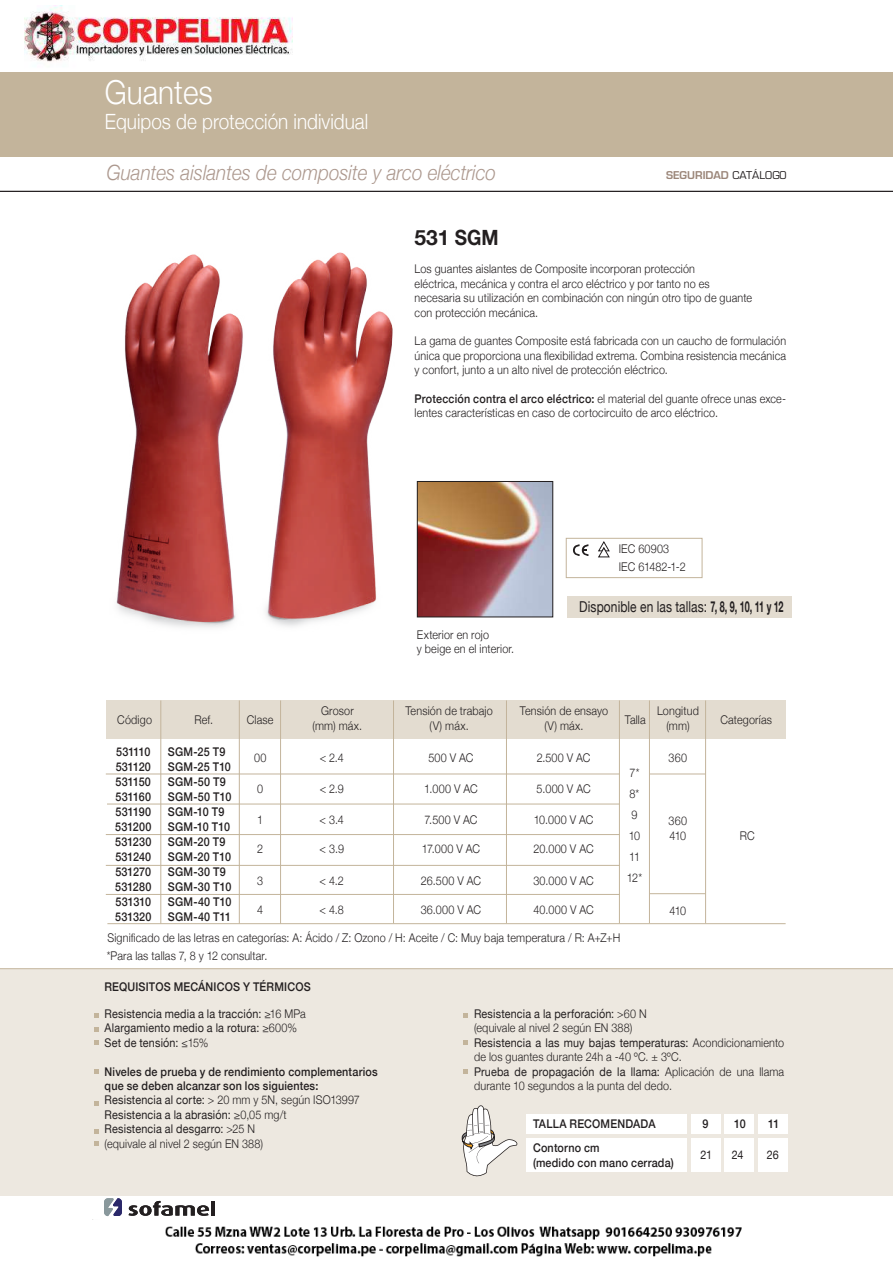
<style>
.page{position:relative;width:893px;height:1263px;background:#fff}
.page>*{position:absolute;margin:0;border:0;box-sizing:border-box;transform-origin:0 0}
.t1{font:300 33px "Helvetica Neue";color:#fff;scale:.9 1}
.t2{font:italic 300 21px "Helvetica Neue";color:#ac988e;scale:.9 1}
.t3{font:300 21px "Helvetica Neue";color:#fff;scale:.9 1}
.t4{font:700 21px "Helvetica Neue";color:#231f20}
.t5{font:15px "Helvetica Neue";letter-spacing:.01em;color:#231f20;scale:.8 1}
.t6{font:300 12px/14.4px "Helvetica Neue";letter-spacing:.015em;color:#231f20;scale:.9 1}
.t7{font:500 12px/15px "Helvetica Neue";letter-spacing:.015em;color:#231f20;scale:.9 1}
.t8{font:12px/14.4px "Helvetica Neue";letter-spacing:.015em;color:#231f20;scale:.9 1}
.t9{font:600 10.5px "Eurostile";color:#9b8679}
.s1{font-weight:400;color:#231f20}
.s2{font-weight:500}
.s3{font-weight:700}
.s4{font-weight:300}
.s5{font-weight:400}
</style>
<div class="page">
<div style="left:0;top:968px;width:893px;height:227px;background:#ede8e0"></div>
<hr style="left:0;top:968px;width:893px;height:1px;background:#c3b49b">
<svg style="left:95px;top:1013px;width:4px;height:5px"></svg>
<svg style="left:463px;top:1013px;width:4px;height:5px"></svg>
<svg style="left:463px;top:1040px;width:4px;height:5px"></svg>
<svg style="left:463px;top:1070px;width:4px;height:4px"></svg>
<svg style="left:95px;top:1027px;width:4px;height:4px"></svg>
<svg style="left:95px;top:1040px;width:4px;height:5px"></svg>
<svg style="left:95px;top:1070px;width:4px;height:4px"></svg>
<svg style="left:95px;top:1101px;width:4px;height:4px"></svg>
<svg style="left:95px;top:1142px;width:4px;height:4px"></svg>
<svg style="left:95px;top:1129px;width:4px;height:4px"></svg>
<div style="left:566px;top:538px;width:136px;height:40px;border:1px solid #c3b49b"></div>
<svg style="left:573px;top:544px;width:15px;height:12px"></svg>
<svg style="left:598px;top:541px;width:12px;height:17px"></svg>
<img style="left:116px;top:252px;width:277px;height:376px">
<img style="left:419px;top:483px;width:132px;height:132px">
<div style="left:417px;top:481px;width:136px;height:136px;border:1px solid #231f20"></div>
<div style="left:526px;top:1113px;width:161px;height:20px;background:#fff"></div>
<div style="left:758px;top:1113px;width:30px;height:20px;background:#fff"></div>
<div style="left:724px;top:1113px;width:30px;height:20px;background:#fff"></div>
<div style="left:691px;top:1113px;width:29px;height:20px;background:#fff"></div>
<div style="left:526px;top:1138px;width:161px;height:34px;background:#fff"></div>
<div style="left:758px;top:1138px;width:30px;height:34px;background:#fff"></div>
<div style="left:724px;top:1138px;width:30px;height:34px;background:#fff"></div>
<div style="left:691px;top:1138px;width:29px;height:34px;background:#fff"></div>
<svg style="left:462px;top:1105px;width:55px;height:72px"></svg>
<div style="left:0;top:72px;width:893px;height:85px;background:#c3b49b"></div>
<svg style="left:128px;top:1201px;width:81px;height:15px"></svg>
<hr style="left:211px;top:1201px;width:4px;height:14px;background:#231f20">
<svg style="left:104px;top:1198px;width:18px;height:18px"></svg>
<hr style="left:0;top:191px;width:893px;height:1px;background:#231f20">
<div style="left:106px;top:700px;width:680px;height:39px;background:#e3dcd0"></div>
<hr style="left:106px;top:774px;width:514px;height:1px;background:#c3b49b">
<hr style="left:649px;top:774px;width:57px;height:1px;background:#c3b49b">
<hr style="left:649px;top:893px;width:57px;height:1px;background:#c3b49b">
<hr style="left:107px;top:804px;width:513px;height:1px;background:#c3b49b">
<hr style="left:106px;top:834px;width:514px;height:1px;background:#c3b49b">
<hr style="left:106px;top:865px;width:514px;height:1px;background:#c3b49b">
<hr style="left:106px;top:894px;width:514px;height:1px;background:#c3b49b">
<hr style="left:107px;top:923px;width:679px;height:1px;background:#c3b49b">
<hr style="left:160px;top:700px;width:1px;height:224px;background:#c3b49b">
<hr style="left:239px;top:700px;width:1px;height:224px;background:#c3b49b">
<hr style="left:280px;top:700px;width:1px;height:224px;background:#c3b49b">
<hr style="left:393px;top:700px;width:1px;height:223px;background:#c3b49b">
<hr style="left:506px;top:700px;width:1px;height:223px;background:#c3b49b">
<hr style="left:619px;top:700px;width:1px;height:223px;background:#c3b49b">
<hr style="left:649px;top:700px;width:1px;height:223px;background:#c3b49b">
<hr style="left:705px;top:700px;width:1px;height:223px;background:#c3b49b">
<div style="left:567px;top:596px;width:224px;height:21px;background:#e3dcd0"></div>
<img style="left:24px;top:6px;width:268px;height:56px">
<img style="left:165px;top:1226px;width:577px;height:31px">
<h1 class="t1" style="left:105px;top:66px;width:121px">Guantes</h1>
<h2 class="t3" style="left:105px;top:105px;width:294px">Equipos de protección individual</h2>
<h2 class="t2" style="left:107px;top:156px;width:434px">Guantes aislantes de composite y arco eléctrico</h2>
<p class="t9" style="left:666px;top:168px;width:122px">SEGURIDAD <span class="s1">CATÁLOGO</span></p>
<h2 class="t4" style="left:415px;top:221px;width:86px">531 SGM</h2>
<p class="t6" style="left:415px;top:261px;width:377px">Los guantes aislantes de Composite incorporan protección<br>eléctrica, mecánica y contra el arco eléctrico y por tanto no es necesaria su utilización en combinación con ningún otro tipo de guante con protección mecánica.</p>
<p class="t6" style="left:415px;top:333px;width:414px;text-align:justify">La gama de guantes Composite está fabricada con un caucho de formulación única que proporciona una flexibilidad extrema. Combina resistencia mecánica y confort, junto a un alto nivel de protección eléctrico.</p>
<p class="t6" style="left:415px;top:391px;width:414px"><span class="s2">Protección contra el arco eléctrico:</span> el material del guante ofrece unas exce&shy;lentes características en caso de cortocircuito de arco eléctrico.</p>
<p class="t6" style="left:619px;top:540px;width:76px;line-height:17.4px">IEC 60903<br>IEC 61482-1-2</p>
<p class="t6" style="left:417px;top:627px;width:110px">Exterior en rojo<br>y beige en el interior.</p>
<p class="t5" style="left:579px;top:595px;width:257px">Disponible en las tallas: <span class="s3">7, 8, 9, 10, 11 y 12</span></p>
<p class="t6" style="left:313px;top:703px;width:57px;line-height:15px;text-align:center">Grosor (mm) máx.</p>
<p class="t6" style="left:520px;top:703px;width:100px;line-height:15px;text-align:center">Tensión de ensayo (V) máx.</p>
<p class="t6" style="left:405px;top:703px;width:99px;line-height:15px;text-align:center">Tensión de trabajo (V) máx.</p>
<p class="t6" style="left:657px;top:703px;width:48px;line-height:15px;text-align:center">Longitud (mm)</p>
<p class="t6" style="left:117px;top:712px;width:40px">Código</p>
<p class="t6" style="left:247px;top:712px;width:31px">Clase</p>
<p class="t6" style="left:625px;top:712px;width:25px">Talla</p>
<p class="t6" style="left:721px;top:712px;width:59px">Categorías</p>
<p class="t6" style="left:195px;top:712px;width:22px">Ref.</p>
<p class="t7" style="left:115px;top:743px;width:42px;text-align:justify">531110<br>531120<br>531150<br>531160<br>531190<br>531200<br>531230<br>531240<br>531270<br>531280<br>531310<br>531320</p>
<p class="t7" style="left:168px;top:743px;width:72px">SGM-25 T9<br>SGM-25 T10<br>SGM-50 T9<br>SGM-50 T10<br>SGM-10 T9<br>SGM-10 T10<br>SGM-20 T9<br>SGM-20 T10<br>SGM-30 T9<br>SGM-30 T10<br>SGM-40 T10<br>SGM-40 T11</p>
<p class="t6" style="left:254px;top:750px;width:15px">00</p>
<p class="t6" style="left:320px;top:750px;width:28px">&lt; 2.4</p>
<p class="t6" style="left:428px;top:750px;width:52px">500 V AC</p>
<p class="t6" style="left:537px;top:750px;width:61px">2.500 V AC</p>
<p class="t6" style="left:669px;top:750px;width:22px">360</p>
<p class="t6" style="left:257px;top:780px;width:8px">0</p>
<p class="t6" style="left:320px;top:780px;width:28px">&lt; 2.9</p>
<p class="t6" style="left:424px;top:780px;width:61px">1.000 V AC</p>
<p class="t6" style="left:536px;top:780px;width:62px">5.000 V AC</p>
<p class="t6" style="left:257px;top:812px;width:8px">1</p>
<p class="t6" style="left:320px;top:812px;width:29px">&lt; 3.4</p>
<p class="t6" style="left:425px;top:812px;width:60px">7.500 V AC</p>
<p class="t6" style="left:534px;top:812px;width:68px">10.000 V AC</p>
<p class="t6" style="left:257px;top:841px;width:8px">2</p>
<p class="t6" style="left:257px;top:872px;width:8px">3</p>
<p class="t6" style="left:257px;top:901px;width:8px">4</p>
<p class="t6" style="left:422px;top:841px;width:66px">17.000 V AC</p>
<p class="t6" style="left:421px;top:872px;width:68px">26.500 V AC</p>
<p class="t6" style="left:421px;top:901px;width:69px">36.000 V AC</p>
<p class="t6" style="left:533px;top:841px;width:68px">20.000 V AC</p>
<p class="t6" style="left:533px;top:872px;width:68px">30.000 V AC</p>
<p class="t6" style="left:533px;top:901px;width:68px">40.000 V AC</p>
<p class="t6" style="left:320px;top:841px;width:29px">&lt; 3.9</p>
<p class="t6" style="left:320px;top:872px;width:29px">&lt; 4.2</p>
<p class="t6" style="left:320px;top:901px;width:29px">&lt; 4.8</p>
<p class="t6" style="left:627px;top:761px;width:18px;line-height:21px;text-align:center">7*<br>8*<br>9<br>10<br>11<br>12*</p>
<p class="t6" style="left:669px;top:813px;width:22px">360<br>410</p>
<p class="t6" style="left:669px;top:902px;width:20px">410</p>
<p class="t6" style="left:107px;top:929px;width:571px">Significado de las letras en categorías: A: Ácido / Z: Ozono / H: Aceite / C: Muy baja temperatura / R: A+Z+H</p>
<p class="t6" style="left:107px;top:947px;width:180px">*Para las tallas 7, 8 y 12 consultar.</p>
<p class="t7" style="left:104px;top:978px;width:231px">REQUISITOS MECÁNICOS Y TÉRMICOS</p>
<p class="t6" style="left:740px;top:827px;width:18px">RC</p>
<p class="t8" style="left:105px;top:1007px;width:225px">Resistencia media a la tracción: <span class="s4">≥16 MPa<br></span>Alargamiento medio a la rotura: <span class="s4">≥600%<br></span>Set de tensión: <span class="s4">≤15%</span></p>
<p class="t7" style="left:105px;top:1063px;width:305px;line-height:14.4px">Niveles de prueba y de rendimiento complementarios que se deben alcanzar son los siguientes:<br><span class="s5">Resistencia al corte:</span> <span class="s4">&gt; 20 mm y 5N, según ISO13997<br></span><span class="s5">Resistencia a la abrasión:</span> <span class="s4">≥0,05 mg/t<br></span><span class="s5">Resistencia al desgarro:</span> <span class="s4">&gt;25 N<br>(equivale al nivel 2 según EN 388)</span></p>
<p class="t6" style="left:474px;top:1006px;width:346px"><span class="s5">Resistencia a la perforación:</span> &gt;60 N<br>(equivale al nivel 2 según EN 388)<br><span class="s5">Resistencia a las muy bajas temperaturas:</span> Acondicionamiento de los guantes durante 24h a -40 ºC. ± 3ºC.<br><span class="s5">Prueba de propagación de la llama:</span> Aplicación de una llama durante 10 segundos a la punta del dedo.</p>
<p class="t7" style="left:533px;top:1116px;width:138px">TALLA RECOMENDADA</p>
<p class="t7" style="left:703px;top:1116px;width:8px">9</p>
<p class="t7" style="left:734px;top:1116px;width:14px">10</p>
<p class="t7" style="left:768px;top:1116px;width:14px">11</p>
<p class="t7" style="left:533px;top:1140px;width:158px;line-height:14.4px">Contorno cm<br>(medido con mano cerrada)</p>
<p class="t8" style="left:700px;top:1148px;width:15px">21</p>
<p class="t8" style="left:732px;top:1148px;width:15px">24</p>
<p class="t8" style="left:767px;top:1148px;width:15px">26</p>
</div>
